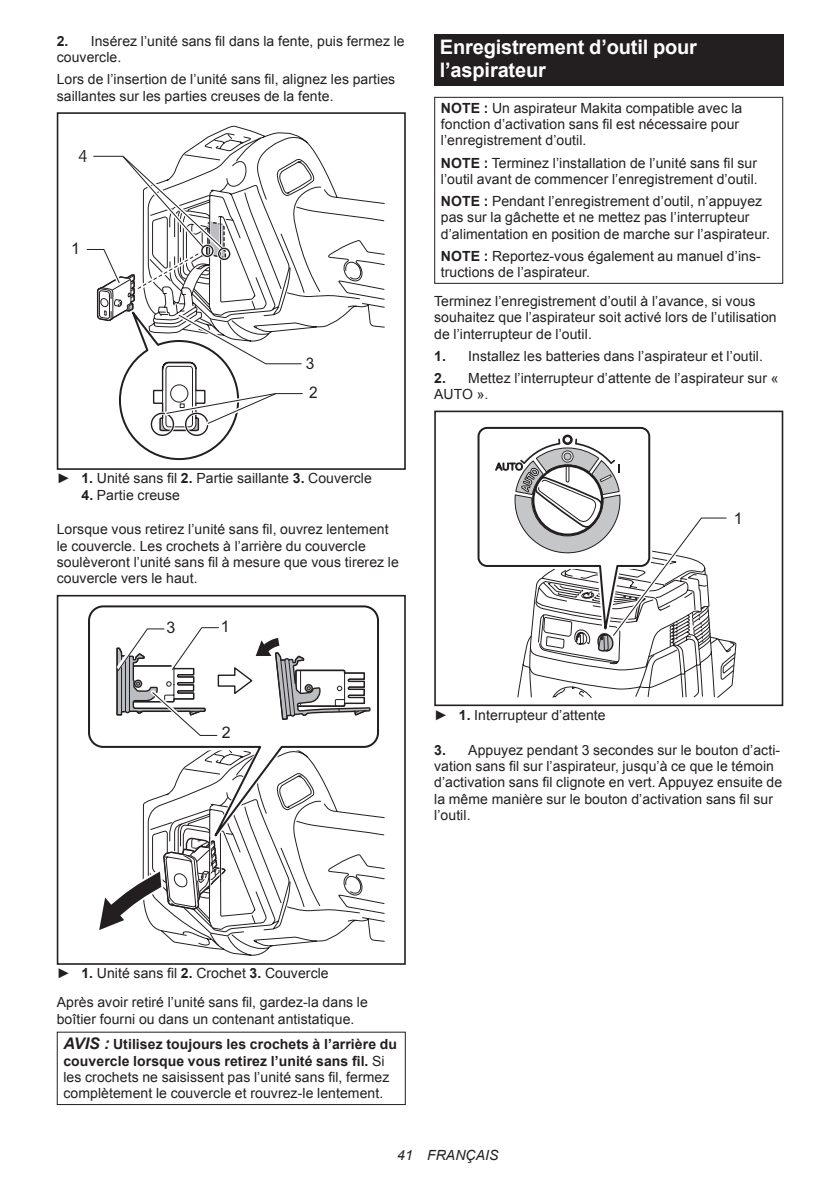
<style>
.page{position:relative;width:840px;height:1191px;background:#fff}
.page>*{position:absolute;margin:0;border:0;box-sizing:border-box;transform-origin:0 0}
.t1{font:700 20px/23.4px "Arial";letter-spacing:-.01em;color:#fff}
.t2{font:16px "Arial";color:#231f20}
.t3{font:16px "Arial";color:#231f20;scale:.96 1}
.t4{font:16px "Koz Go Pro Regular 90 msp RKSJ H";color:#231f20}
.t5{font:14px/16.4px "Arial";letter-spacing:.005em;color:#231f20}
.t6{font:italic 14px "Arial";letter-spacing:.005em;color:#231f20}
.s1{font-weight:700}
.s2{font-weight:700;font-style:italic;font-size:16px}
</style>
<div class="page">
<svg style="left:177px;top:125px;width:208px;height:336px"></svg>
<div style="left:57px;top:112px;width:348px;height:358px;border:2px solid #231f20"></div>
<svg style="left:86px;top:152px;width:220px;height:308px"></svg>
<svg style="left:166px;top:816px;width:219px;height:140px"></svg>
<svg style="left:88px;top:607px;width:292px;height:248px"></svg>
<div style="left:57px;top:595px;width:348px;height:369px;border:2px solid #231f20"></div>
<svg style="left:94px;top:595px;width:277px;height:341px"></svg>
<div style="left:57px;top:1031px;width:348px;height:74px;border:1px solid #231f20"></div>
<div style="left:434px;top:34px;width:348px;height:52px;background:#231f20"></div>
<div style="left:434px;top:97px;width:348px;height:187px;border:1px solid #231f20"></div>
<div style="left:434px;top:410px;width:348px;height:296px;border:2px solid #231f20"></div>
<svg style="left:476px;top:426px;width:259px;height:280px"></svg>
<p class="t5" style="left:57px;top:33px;width:349px"><span class="s1">2.</span> Insérez l’unité sans fil dans la fente, puis fermez le couvercle.</p>
<p class="t5" style="left:57px;top:71px;width:340px">Lors de l’insertion de l’unité sans fil, alignez les parties saillantes sur les parties creuses de la fente.</p>
<p class="t4" style="left:78px;top:146px;width:10px">4</p>
<p class="t2" style="left:71px;top:237px;width:10px">1</p>
<p class="t3" style="left:306px;top:353px;width:10px">3</p>
<p class="t3" style="left:309px;top:382px;width:10px">2</p>
<p class="t5" style="left:57px;top:470px;width:316px">► <span class="s1">1.</span> Unité sans fil <span class="s1">2.</span> Partie saillante <span class="s1">3.</span> Couvercle</p>
<p class="t5" style="left:81px;top:487px;width:100px"><span class="s1">4.</span> Partie creuse</p>
<p class="t5" style="left:57px;top:521px;width:343px">Lorsque vous retirez l’unité sans fil, ouvrez lentement le couvercle. Les crochets à l’arrière du couvercle soulèveront l’unité sans fil à mesure que vous tirerez le couvercle vers le haut.</p>
<p class="t2" style="left:221px;top:616px;width:10px">1</p>
<p class="t2" style="left:166px;top:617px;width:10px">3</p>
<h1 class="t1" style="left:439px;top:36px;width:258px">Enregistrement d’outil pour l’aspirateur</h1>
<p class="t5" style="left:440px;top:100px;width:303px"><span class="s1">NOTE :</span> Un aspirateur Makita compatible avec la fonction d’activation sans fil est nécessaire pour l’enregistrement d’outil.</p>
<p class="t5" style="left:440px;top:154px;width:318px"><span class="s1">NOTE :</span> Terminez l’installation de l’unité sans fil sur l’outil avant de commencer l’enregistrement d’outil.</p>
<p class="t5" style="left:440px;top:193px;width:330px"><span class="s1">NOTE :</span> Pendant l’enregistrement d’outil, n’appuyez pas sur la gâchette et ne mettez pas l’interrupteur d’alimentation en position de marche sur l’aspirateur.</p>
<p class="t5" style="left:440px;top:248px;width:321px"><span class="s1">NOTE :</span> Reportez-vous également au manuel d’ins&shy;tructions de l’aspirateur.</p>
<p class="t5" style="left:434px;top:293px;width:344px">Terminez l’enregistrement d’outil à l’avance, si vous souhaitez que l’aspirateur soit activé lors de l’utilisation de l’interrupteur de l’outil.</p>
<p class="t5" style="left:434px;top:348px;width:330px"><span class="s1">1.</span> Installez les batteries dans l’aspirateur et l’outil.</p>
<p class="t5" style="left:434px;top:370px;width:346px"><span class="s1">2.</span> Mettez l’interrupteur d’attente de l’aspirateur sur «<br>AUTO ».</p>
<p class="t2" style="left:733px;top:507px;width:10px">1</p>
<p class="t2" style="left:222px;top:722px;width:10px">2</p>
<p class="t5" style="left:434px;top:707px;width:173px">► <span class="s1">1.</span> Interrupteur d’attente</p>
<p class="t5" style="left:434px;top:741px;width:349px"><span class="s1">3.</span> Appuyez pendant 3 secondes sur le bouton d’acti&shy;vation sans fil sur l’aspirateur, jusqu’à ce que le témoin d’activation sans fil clignote en vert. Appuyez ensuite de la même manière sur le bouton d’activation sans fil sur l’outil.</p>
<p class="t5" style="left:57px;top:959px;width:312px;line-height:28.8px">► <span class="s1">1.</span> Unité sans fil <span class="s1">2.</span> Crochet <span class="s1">3.</span> Couvercle<br>Après avoir retiré l’unité sans fil, gardez-la dans le</p>
<p class="t5" style="left:63px;top:1006px;width:335px;line-height:25.6px;text-indent:-7px">boîtier fourni ou dans un contenant antistatique.<br><span class="s2">AVIS :</span> <span class="s1">Utilisez toujours les crochets à l’arrière du</span></p>
<p class="t5" style="left:63px;top:1052px;width:327px"><span class="s1">couvercle lorsque vous retirez l’unité sans fil.</span> Si les crochets ne saisissent pas l’unité sans fil, fermez complètement le couvercle et rouvrez-le lentement.</p>
<p class="t6" style="left:397px;top:1146px;width:103px">41 FRANÇAIS</p>
</div>
